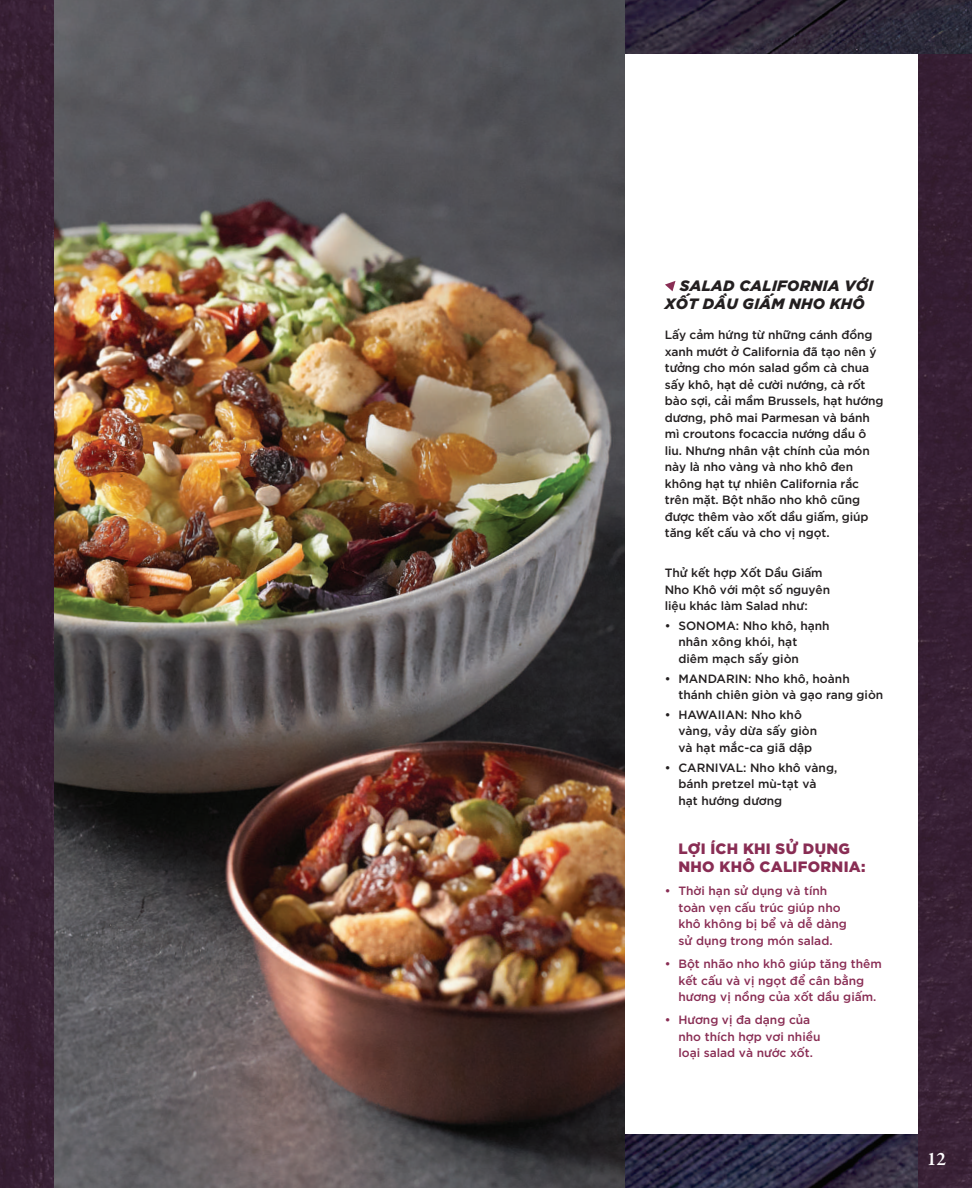
<style>
.page{position:relative;width:972px;height:1188px;background:#fff}
.page>*{position:absolute;margin:0;border:0;box-sizing:border-box;transform-origin:0 0}
.t1{font:600 19.5px "Garamond Premr Pro";color:#fff}
.t2{font:italic 900 15px/18px "SVN Gotham";letter-spacing:.02em;color:#231f20}
.t3{font:900 15px/18px "SVN Gotham";letter-spacing:.02em;color:#892d54}
.t4{font:12px/16.5px "SVN Gotham";letter-spacing:-.01em;color:#231f20}
.t5{font:12px/16.5px "SVN Gotham";color:#892d54}
</style>
<div class="page">
<img style="left:625px;top:1134px;width:294px;height:54px">
<div style="left:919px;top:54px;width:53px;height:1134px;background:#371f34"></div>
<img style="left:625px;top:0;width:347px;height:54px">
<img style="left:54px;top:0;width:571px;height:1188px">
<svg style="left:665px;top:281px;width:11px;height:10px"></svg>
<div style="left:0;top:0;width:54px;height:1188px;background:#371f34"></div>
<p class="t2" style="left:665px;top:275px;width:210px;text-indent:15px">SALAD CALIFORNIA VỚI<br>XỐT DẦU GIẤM NHO KHÔ</p>
<p class="t4" style="left:665px;top:326px;width:220px">Lấy cảm hứng từ những cánh đồng xanh mướt ở California đã tạo nên ý tưởng cho món salad gồm cà chua sấy khô, hạt dẻ cười nướng, cà rốt bào sợi, cải mầm Brussels, hạt hướng dương, phô mai Parmesan và bánh mì croutons focaccia nướng dầu ô liu. Nhưng nhân vật chính của món này là nho vàng và nho khô đen không hạt tự nhiên California rắc trên mặt. Bột nhão nho khô cũng được thêm vào xốt dầu giấm, giúp tăng kết cấu và cho vị ngọt.</p>
<p class="t4" style="left:665px;top:564px;width:167px">Thử kết hợp Xốt Dầu Giấm<br>Nho Khô với một số nguyên liệu khác làm Salad như:</p>
<p class="t4" style="left:678px;top:616px;width:153px;text-indent:-14px">• SONOMA: Nho khô, hạnh nhân xông khói, hạt diêm mạch sấy giòn</p>
<p class="t4" style="left:678px;top:669px;width:206px;text-indent:-14px">• MANDARIN: Nho khô, hoành thánh chiên giòn và gạo rang giòn</p>
<p class="t4" style="left:678px;top:705px;width:140px;text-indent:-14px">• HAWAIIAN: Nho khô vàng, vảy dừa sấy giòn và hạt mắc-ca giã dập</p>
<p class="t4" style="left:678px;top:758px;width:160px;text-indent:-14px">• CARNIVAL: Nho khô vàng, bánh pretzel mù-tạt và hạt hướng dương</p>
<p class="t3" style="left:678px;top:839px;width:189px">LỢI ÍCH KHI SỬ DỤNG<br>NHO KHÔ CALIFORNIA:</p>
<p class="t5" style="left:678px;top:882px;width:170px;text-indent:-14px">• Thời hạn sử dụng và tính toàn vẹn cấu trúc giúp nho khô không bị bể và dễ dàng sử dụng trong món salad.</p>
<p class="t5" style="left:678px;top:955px;width:205px;text-indent:-14px">• Bột nhão nho khô giúp tăng thêm kết cấu và vị ngọt để cân bằng hương vị nồng của xốt dầu giấm.</p>
<p class="t5" style="left:678px;top:1011px;width:144px;text-indent:-14px">• Hương vị đa dạng của nho thích hợp vơi nhiều loại salad và nước xốt.</p>
<h1 class="t1" style="left:927px;top:1147px;width:21px">12</h1>
</div>
